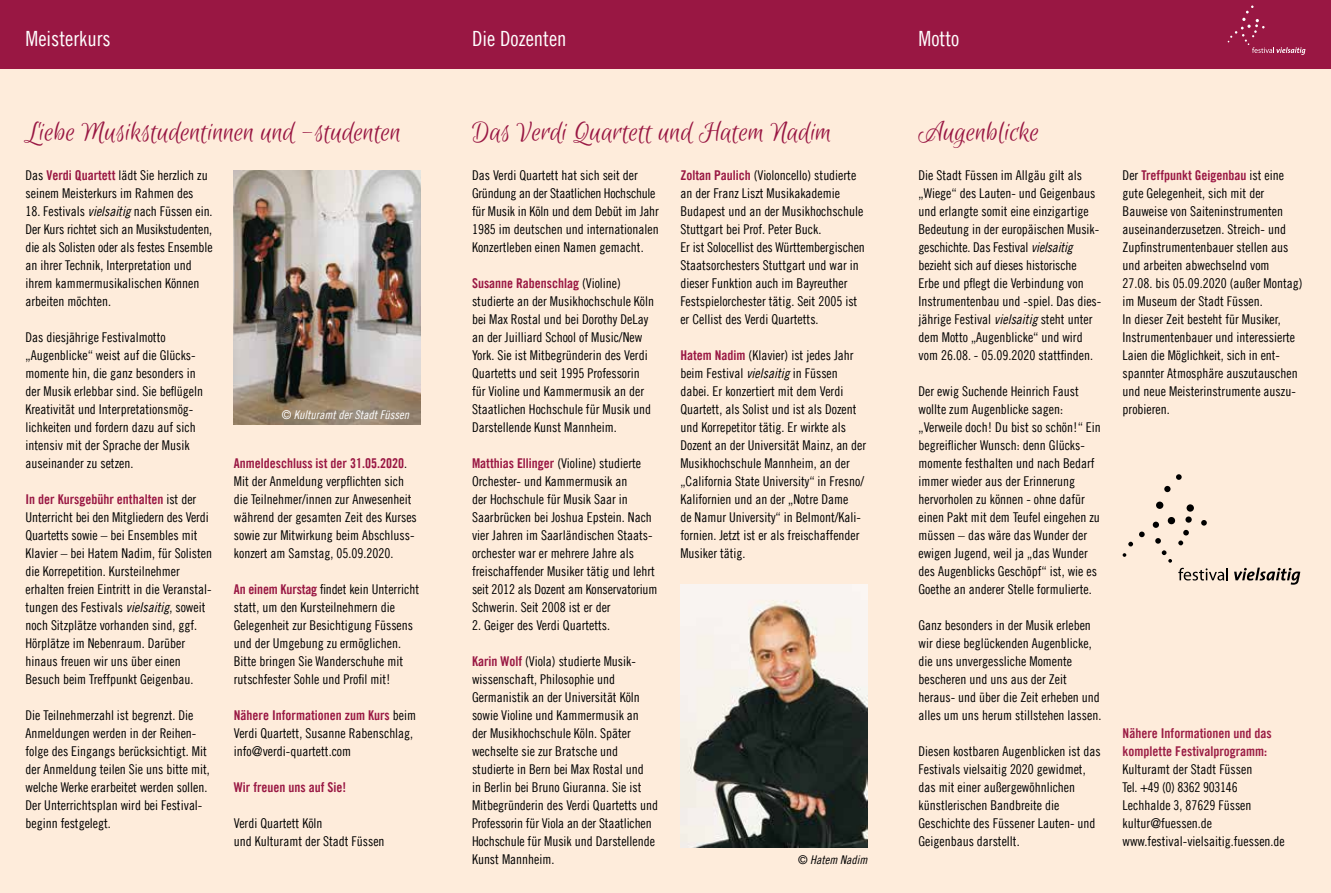
<style>
.page{position:relative;width:1331px;height:893px;background:#feecdb}
.page>*{position:absolute;margin:0;border:0;box-sizing:border-box;transform-origin:0 0}
.t1{font:30px "Euphoria Script";color:#991743}
.t2{font:21px "Trade Gothic LT Com Cn 18";color:#fff}
.t3{font:13.5px/18px "Trade Gothic LT Com Cn 18";color:#000}
.t4{font:13.5px "Trade Gothic LT Com Bd Cn 20";color:#991743}
.t5{font:13.5px/18px "Trade Gothic LT Com Bd Cn 20";color:#9b1d45}
.t6{font:12px "Trade Gothic LT Com Cn 18 Obl";color:#fff}
.t7{font:12px "Trade Gothic LT Com Cn 18 Obl";color:#000}
.s1{font-family:"Trade Gothic LT Com Cn 18";color:#000}
.s2{font-family:"Trade Gothic LT Com Bd Cn 20";color:#991743}
.s3{font-family:"Trade Gothic LT Com Cn 18 Obl"}
.s4{font-family:"Trade Gothic LT Com Cn 18"}
</style>
<div class="page">
<div style="left:0;top:0;width:1331px;height:69px;background:#991743"></div>
<img style="left:680px;top:585px;width:187px;height:263px">
<img style="left:234px;top:170px;width:187px;height:254px">
<svg style="left:1164px;top:486px;width:6px;height:6px"></svg>
<svg style="left:1185px;top:516px;width:7px;height:7px"></svg>
<svg style="left:1153px;top:522px;width:6px;height:6px"></svg>
<div style="left:1168px;top:517px;width:7px;height:7px;background:#000;border-radius:50%"></div>
<div style="left:1186px;top:504px;width:8px;height:8px;background:#000;border-radius:50%"></div>
<div style="left:1156px;top:502px;width:7px;height:7px;background:#000;border-radius:50%"></div>
<svg style="left:1176px;top:474px;width:6px;height:6px"></svg>
<svg style="left:1155px;top:538px;width:6px;height:6px"></svg>
<svg style="left:1139px;top:532px;width:6px;height:5px"></svg>
<svg style="left:1201px;top:520px;width:6px;height:6px"></svg>
<svg style="left:1178px;top:530px;width:11px;height:15px"></svg>
<svg style="left:1128px;top:542px;width:5px;height:4px"></svg>
<svg style="left:1162px;top:550px;width:10px;height:13px"></svg>
<svg style="left:1123px;top:553px;width:3px;height:4px"></svg>
<svg style="left:1178px;top:568px;width:50px;height:12px"></svg>
<svg style="left:1234px;top:568px;width:66px;height:17px"></svg>
<svg style="left:1228px;top:6px;width:77px;height:49px"></svg>
<h2 class="t2" style="left:26px;top:26px;width:87px">Meisterkurs</h2>
<h2 class="t2" style="left:472px;top:26px;width:96px">Die Dozenten</h2>
<h2 class="t2" style="left:918px;top:26px;width:42px">Motto</h2>
<h1 class="t1" style="left:26px;top:116px;width:377px">Liebe Musikstudentinnen und -studenten</h1>
<h1 class="t1" style="left:472px;top:116px;width:361px">Das Verdi Quartett und Hatem Nadim</h1>
<p class="t3" style="left:472px;top:166px;width:188px">Das Verdi Quartett hat sich seit der Gründung an der Staatlichen Hochschule für Musik in Köln und dem Debüt im Jahr 1985 im deutschen und internationalen Konzertleben einen Namen gemacht.</p>
<p class="t4" style="left:472px;top:275px;width:150px">Susanne Rabenschlag <span class="s1">(Violine)</span></p>
<p class="t3" style="left:472px;top:292px;width:184px">studierte an der Musikhochschule Köln bei Max Rostal und bei Dorothy DeLay an der Juilliard School of Music/New York. Sie ist Mitbegründerin des Verdi Quartetts und seit 1995 Professorin für Violine und Kammermusik an der Staatlichen Hochschule für Musik und Darstellende Kunst Mannheim.</p>
<p class="t3" style="left:472px;top:454px;width:187px"><span class="s2">Matthias Ellinger</span> (Violine) studierte Orchester- und Kammermusik an<br>der Hochschule für Musik Saar in Saarbrücken bei Joshua Epstein. Nach vier Jahren im Saarländischen Staats&shy;orchester war er mehrere Jahre als freischaffender Musiker tätig und lehrt seit 2012 als Dozent am Konservatorium Schwerin. Seit 2008 ist er der</p>
<p class="t3" style="left:472px;top:616px;width:140px">2. Geiger des Verdi Quartetts.</p>
<p class="t3" style="left:472px;top:652px;width:188px"><span class="s2">Karin Wolf</span> (Viola) studierte Musik&shy;wissenschaft, Philosophie und Germanistik an der Universität Köln sowie Violine und Kammermusik an<br>der Musikhochschule Köln. Später wechselte sie zur Bratsche und studierte in Bern bei Max Rostal und<br>in Berlin bei Bruno Giuranna. Sie ist Mitbegründerin des Verdi Quartetts und Professorin für Viola an der Staatlichen Hochschule für Musik und Darstellende Kunst Mannheim.</p>
<p class="t3" style="left:680px;top:166px;width:186px"><span class="s2">Zoltan Paulich</span> (Violoncello) studierte an der Franz Liszt Musikakademie Budapest und an der Musikhochschule Stuttgart bei Prof. Peter Buck.<br>Er ist Solocellist des Württembergischen Staatsorchesters Stuttgart und war in dieser Funktion auch im Bayreuther Festspielorchester tätig. Seit 2005 ist er Cellist des Verdi Quartetts.</p>
<p class="t3" style="left:680px;top:346px;width:187px"><span class="s2">Hatem Nadim</span> (Klavier) ist jedes Jahr beim Festival <span class="s3">vielsaitig</span> in Füssen dabei. Er konzertiert mit dem Verdi Quartett, als Solist und ist als Dozent und Korrepetitor tätig. Er wirkte als Dozent an der Universität Mainz, an der Musikhochschule Mannheim, an der „California State University“ in Fresno/ Kalifornien und an der „Notre Dame<br>de Namur University“ in Belmont/Kali&shy;fornien. Jetzt ist er als freischaffender Musiker tätig.</p>
<p class="t3" style="left:26px;top:166px;width:184px">Das <span class="s2">Verdi Quartett</span> lädt Sie herzlich zu seinem Meisterkurs im Rahmen des</p>
<p class="t3" style="left:26px;top:202px;width:189px">18. Festivals <span class="s3">vielsaitig</span> nach Füssen ein.<br>Der Kurs richtet sich an Musikstudenten, die als Solisten oder als festes Ensemble an ihrer Technik, Interpretation und ihrem kammermusikalischen Können arbeiten möchten.</p>
<p class="t3" style="left:26px;top:328px;width:179px">Das diesjährige Festivalmotto „Augenblicke“ weist auf die Glücks&shy;momente hin, die ganz besonders in der Musik erlebbar sind. Sie beflügeln Kreativität und Interpretationsmög&shy;lichkeiten und fordern dazu auf sich intensiv mit der Sprache der Musik auseinander zu setzen.</p>
<p class="t4" style="left:26px;top:491px;width:172px">In der Kursgebühr enthalten <span class="s1">ist der</span></p>
<p class="t3" style="left:26px;top:508px;width:188px">Unterricht bei den Mitgliedern des Verdi Quartetts sowie – bei Ensembles mit Klavier – bei Hatem Nadim, für Solisten die Korrepetition. Kursteilnehmer erhalten freien Eintritt in die Veranstal&shy;tungen des Festivals <span class="s3">vielsaitig</span>, soweit noch Sitzplätze vorhanden sind, ggf.<br>Hörplätze im Nebenraum. Darüber hinaus freuen wir uns über einen Besuch beim Treffpunkt Geigenbau.</p>
<p class="t3" style="left:26px;top:706px;width:186px">Die Teilnehmerzahl ist begrenzt. Die Anmeldungen werden in der Reihen&shy;folge des Eingangs berücksichtigt. Mit der Anmeldung teilen Sie uns bitte mit, welche Werke erarbeitet werden sollen.<br>Der Unterrichtsplan wird bei Festival&shy;beginn festgelegt.</p>
<p class="t6" style="left:282px;top:407px;width:129px"><span class="s4">©</span> Kulturamt der Stadt Füssen</p>
<p class="t4" style="left:234px;top:455px;width:175px">Anmeldeschluss ist der 31.05.2020<span class="s1">.</span></p>
<p class="t3" style="left:234px;top:472px;width:184px">Mit der Anmeldung verpflichten sich die Teilnehmer/innen zur Anwesenheit während der gesamten Zeit des Kurses sowie zur Mitwirkung beim Abschluss&shy;konzert am Samstag, 05.09.2020.</p>
<p class="t3" style="left:234px;top:580px;width:187px"><span class="s2">An einem Kurstag</span> findet kein Unterricht statt, um den Kursteilnehmern die Gelegenheit zur Besichtigung Füssens und der Umgebung zu ermöglichen.<br>Bitte bringen Sie Wanderschuhe mit rutschfester Sohle und Profil mit!</p>
<p class="t4" style="left:234px;top:707px;width:184px">Nähere Informationen zum Kurs <span class="s1">beim</span></p>
<p class="t3" style="left:234px;top:724px;width:181px">Verdi Quartett, Susanne Rabenschlag, info@verdi-quartett.com</p>
<p class="t4" style="left:234px;top:779px;width:114px">Wir freuen uns auf Sie!</p>
<p class="t3" style="left:234px;top:814px;width:152px">Verdi Quartett Köln<br>und Kulturamt der Stadt Füssen</p>
<p class="t7" style="left:798px;top:852px;width:71px"><span class="s4">©</span> Hatem Nadim</p>
<h1 class="t1" style="left:918px;top:116px;width:123px">Augenblicke</h1>
<p class="t3" style="left:918px;top:166px;width:184px">Die Stadt Füssen im Allgäu gilt als „Wiege“ des Lauten- und Geigenbaus und erlangte somit eine einzigartige Bedeutung in der europäischen Musik&shy;geschichte. Das Festival <span class="s3">vielsaitig </span>bezieht sich auf dieses historische<br>Erbe und pflegt die Verbindung von Instrumentenbau und -spiel. Das dies&shy;jährige Festival <span class="s3">vielsaitig</span> steht unter dem Motto „Augenblicke“ und wird vom 26.08. - 05.09.2020 stattfinden.</p>
<p class="t3" style="left:918px;top:382px;width:184px">Der ewig Suchende Heinrich Faust wollte zum Augenblicke sagen: „Verweile doch! Du bist so schön!“ Ein begreiflicher Wunsch: denn Glücks&shy;momente festhalten und nach Bedarf immer wieder aus der Erinnerung hervorholen zu können - ohne dafür einen Pakt mit dem Teufel eingehen zu müssen – das wäre das Wunder der ewigen Jugend, weil ja „das Wunder des Augenblicks Geschöpf“ ist, wie es Goethe an anderer Stelle formulierte.</p>
<p class="t3" style="left:918px;top:616px;width:184px">Ganz besonders in der Musik erleben wir diese beglückenden Augenblicke, die uns unvergessliche Momente bescheren und uns aus der Zeit heraus- und über die Zeit erheben und alles um uns herum stillstehen lassen.</p>
<p class="t3" style="left:918px;top:742px;width:184px">Diesen kostbaren Augenblicken ist das Festivals vielsaitig 2020 gewidmet, das mit einer außergewöhnlichen künstlerischen Bandbreite die Geschichte des Füssener Lauten- und Geigenbaus darstellt.</p>
<p class="t4" style="left:1123px;top:167px;width:163px"><span class="s1">Der</span> Treffpunkt Geigenbau <span class="s1">ist eine</span></p>
<p class="t3" style="left:1123px;top:184px;width:181px">gute Gelegenheit, sich mit der<br>Bauweise von Saiteninstrumenten auseinanderzusetzen. Streich- und<br>Zupfinstrumentenbauer stellen aus und arbeiten abwechselnd vom<br>27.08. bis 05.09.2020 (außer Montag) im Museum der Stadt Füssen.<br>In dieser Zeit besteht für Musiker,<br>Instrumentenbauer und interessierte<br>Laien die Möglichkeit, sich in ent&shy;spannter Atmosphäre auszutauschen und neue Meisterinstrumente auszu&shy;probieren.</p>
<p class="t5" style="left:1123px;top:724px;width:151px">Nähere Informationen und das komplette Festivalprogramm:</p>
<p class="t3" style="left:1123px;top:760px;width:164px">Kulturamt der Stadt Füssen<br>Tel. +49 (0) 8362 903146<br>Lechhalde 3, 87629 Füssen kultur@fuessen.de www.festival-vielsaitig.fuessen.de</p>
</div>
